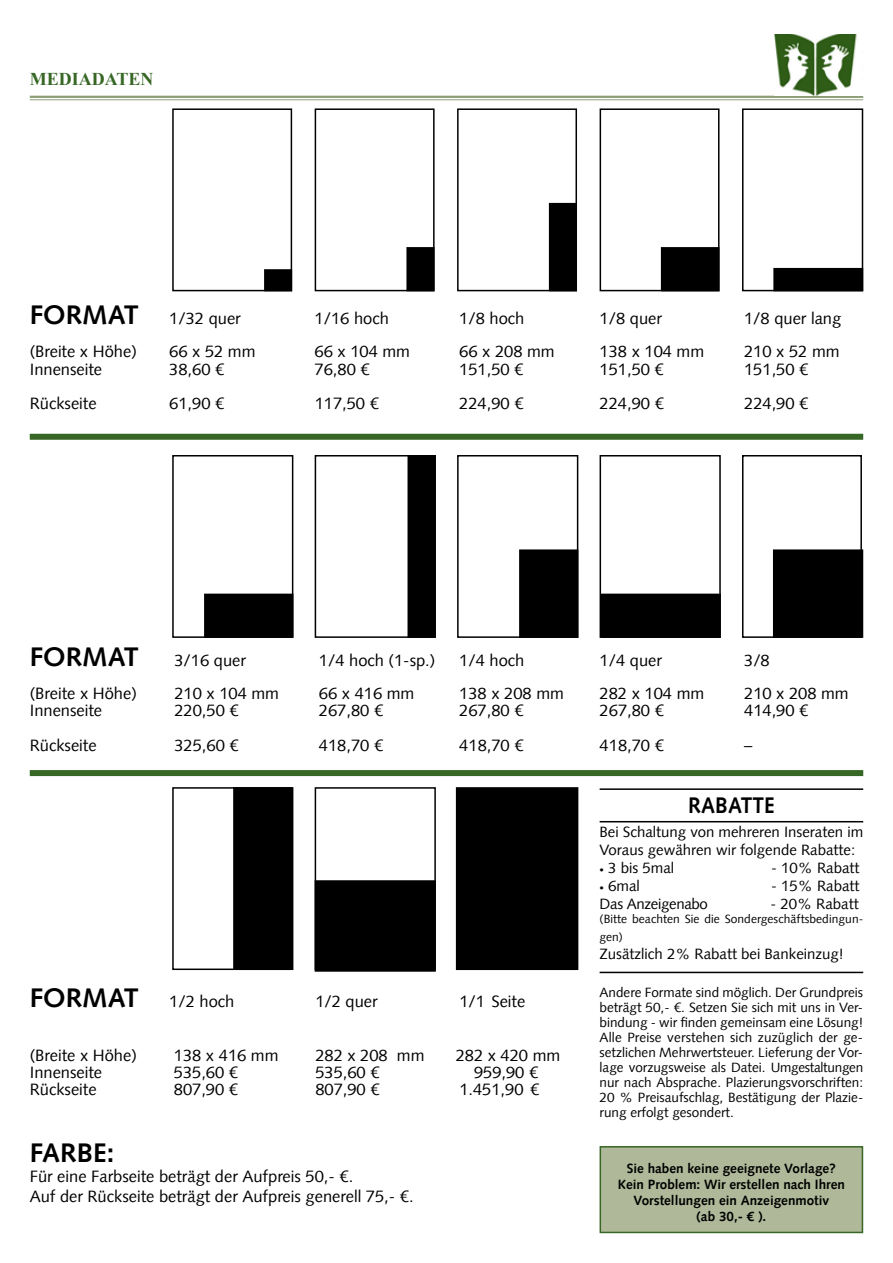
<style>
.page{position:relative;width:893px;height:1263px;background:#fff}
.page>*{position:absolute;margin:0;border:0;box-sizing:border-box;transform-origin:0 0}
.t1{font:700 27px "Syntax LT";color:#000}
.t2{font:700 22.65px "Syntax LT";letter-spacing:.005em;color:#000;scale:.93 1}
.t3{font:700 18px "Times New Roman";color:#376725}
.t4{font:16.5px/19.8px "Syntax LT";color:#000}
.t5{font:15px/18px "Syntax LT";color:#000}
.t6{font:15px "Syntax LT";letter-spacing:-.02em;color:#000}
.t7{font:13.5px/15px "Syntax LT";color:#000;text-align:justify}
.t8{font:700 13.5px/15.8px "Syntax LT";color:#000;text-align:center}
.t9{font:12px/18px "Syntax LT";letter-spacing:.005em;color:#000}
.s1{font-weight:700;font-size:27px}
.s2{font-size:9px}
</style>
<div class="page">
<hr style="left:30px;top:96px;width:833px;height:2px;background:#8d9f77">
<hr style="left:30px;top:99px;width:833px;height:1px;background:#8d9f77">
<img style="left:775px;top:34px;width:82px;height:62px">
<div style="left:742px;top:108px;width:121px;height:183px;border:2px solid #000"></div>
<div style="left:600px;top:108px;width:119px;height:183px;border:2px solid #000"></div>
<div style="left:457px;top:108px;width:120px;height:183px;border:2px solid #000"></div>
<div style="left:315px;top:108px;width:120px;height:183px;border:2px solid #000"></div>
<div style="left:172px;top:108px;width:120px;height:183px;border:2px solid #000"></div>
<div style="left:265px;top:270px;width:26px;height:21px;background:#000"></div>
<div style="left:264px;top:269px;width:28px;height:22px;border:2px solid #000"></div>
<div style="left:407px;top:248px;width:27px;height:43px;background:#000"></div>
<div style="left:406px;top:247px;width:28px;height:44px;border:2px solid #000"></div>
<div style="left:550px;top:204px;width:26px;height:87px;background:#000"></div>
<div style="left:549px;top:203px;width:28px;height:88px;border:2px solid #000"></div>
<div style="left:662px;top:248px;width:57px;height:43px;background:#000"></div>
<div style="left:661px;top:247px;width:58px;height:44px;border:2px solid #000"></div>
<div style="left:205px;top:594px;width:88px;height:43px;background:#000"></div>
<div style="left:204px;top:594px;width:89px;height:44px;border:2px solid #000"></div>
<div style="left:172px;top:787px;width:120px;height:183px;border:2px solid #000"></div>
<div style="left:234px;top:788px;width:59px;height:181px;background:#000"></div>
<div style="left:233px;top:787px;width:60px;height:183px;border:2px solid #000"></div>
<div style="left:457px;top:788px;width:121px;height:181px;background:#000"></div>
<div style="left:456px;top:787px;width:122px;height:183px;border:2px solid #000"></div>
<hr style="left:600px;top:788px;width:263px;height:2px;background:#000">
<hr style="left:600px;top:821px;width:263px;height:1px;background:#000">
<hr style="left:600px;top:972px;width:263px;height:1px;background:#000">
<div style="left:600px;top:1147px;width:262px;height:85px;background:#afb898"></div>
<div style="left:600px;top:1146px;width:263px;height:87px;border:2px solid #376725"></div>
<div style="left:774px;top:269px;width:88px;height:22px;background:#000"></div>
<div style="left:773px;top:268px;width:90px;height:23px;border:2px solid #000"></div>
<div style="left:742px;top:455px;width:120px;height:183px;border:2px solid #000"></div>
<div style="left:774px;top:550px;width:88px;height:87px;background:#000"></div>
<div style="left:773px;top:549px;width:90px;height:89px;border:2px solid #000"></div>
<div style="left:600px;top:455px;width:121px;height:183px;border:2px solid #000"></div>
<div style="left:602px;top:594px;width:118px;height:43px;background:#000"></div>
<div style="left:601px;top:594px;width:120px;height:44px;border:2px solid #000"></div>
<div style="left:457px;top:455px;width:121px;height:183px;border:2px solid #000"></div>
<div style="left:315px;top:455px;width:121px;height:183px;border:2px solid #000"></div>
<div style="left:520px;top:550px;width:58px;height:87px;background:#000"></div>
<div style="left:519px;top:549px;width:59px;height:89px;border:2px solid #000"></div>
<div style="left:172px;top:455px;width:121px;height:183px;border:2px solid #000"></div>
<div style="left:408px;top:456px;width:27px;height:181px;background:#000"></div>
<div style="left:407px;top:455px;width:29px;height:183px;border:2px solid #000"></div>
<div style="left:30px;top:434px;width:833px;height:6px;background:#376725"></div>
<div style="left:30px;top:770px;width:833px;height:6px;background:#376725"></div>
<div style="left:315px;top:787px;width:121px;height:183px;border:2px solid #000"></div>
<div style="left:315px;top:881px;width:120px;height:90px;background:#000"></div>
<div style="left:315px;top:880px;width:121px;height:92px;border:2px solid #000"></div>
<p class="t3" style="left:30px;top:66px;width:125px">MEDIADATEN</p>
<p class="t4" style="left:30px;top:309px;width:213px"><span class="s1">FORMAT</span> 1/32 quer</p>
<p class="t4" style="left:315px;top:309px;width:76px">1/16 hoch</p>
<p class="t4" style="left:459px;top:309px;width:67px">1/8 hoch</p>
<p class="t4" style="left:600px;top:309px;width:64px">1/8 quer</p>
<p class="t4" style="left:744px;top:309px;width:99px">1/8 quer lang</p>
<p class="t4" style="left:30px;top:342px;width:109px">(Breite x Höhe)</p>
<p class="t4" style="left:169px;top:342px;width:88px">66 x 52 mm</p>
<p class="t4" style="left:315px;top:342px;width:97px">66 x 104 mm</p>
<p class="t4" style="left:459px;top:342px;width:97px">66 x 208 mm</p>
<p class="t4" style="left:600px;top:342px;width:106px">138 x 104 mm</p>
<p class="t4" style="left:744px;top:342px;width:97px">210 x 52 mm</p>
<p class="t4" style="left:30px;top:359px;width:74px">Innenseite</p>
<p class="t4" style="left:169px;top:359px;width:57px">38,60 €</p>
<p class="t4" style="left:315px;top:359px;width:57px">76,80 €</p>
<p class="t4" style="left:459px;top:359px;width:66px">151,50 €</p>
<p class="t4" style="left:600px;top:359px;width:66px">151,50 €</p>
<p class="t4" style="left:744px;top:359px;width:66px">151,50 €</p>
<p class="t4" style="left:30px;top:393px;width:68px">Rückseite</p>
<p class="t4" style="left:169px;top:393px;width:57px">61,90 €</p>
<p class="t4" style="left:315px;top:393px;width:66px">117,50 €</p>
<p class="t4" style="left:459px;top:393px;width:66px">224,90 €</p>
<p class="t4" style="left:600px;top:393px;width:66px">224,90 €</p>
<p class="t4" style="left:744px;top:393px;width:66px">224,90 €</p>
<h1 class="t1" style="left:30px;top:641px;width:110px">FORMAT</h1>
<p class="t4" style="left:174px;top:651px;width:73px">3/16 quer</p>
<p class="t4" style="left:319px;top:651px;width:118px">1/4 hoch (1-sp.)</p>
<p class="t4" style="left:459px;top:651px;width:67px">1/4 hoch</p>
<p class="t4" style="left:600px;top:651px;width:64px">1/4 quer</p>
<p class="t4" style="left:744px;top:651px;width:27px">3/8</p>
<p class="t4" style="left:30px;top:684px;width:109px">(Breite x Höhe)</p>
<p class="t4" style="left:174px;top:684px;width:106px">210 x 104 mm</p>
<p class="t4" style="left:319px;top:684px;width:97px">66 x 416 mm</p>
<p class="t4" style="left:459px;top:684px;width:106px">138 x 208 mm</p>
<p class="t4" style="left:600px;top:684px;width:106px">282 x 104 mm</p>
<p class="t4" style="left:744px;top:684px;width:106px">210 x 208 mm</p>
<p class="t4" style="left:30px;top:701px;width:74px">Innenseite</p>
<p class="t4" style="left:174px;top:701px;width:66px">220,50 €</p>
<p class="t4" style="left:319px;top:701px;width:66px">267,80 €</p>
<p class="t4" style="left:459px;top:701px;width:66px">267,80 €</p>
<p class="t4" style="left:600px;top:701px;width:66px">267,80 €</p>
<p class="t4" style="left:744px;top:701px;width:66px">414,90 €</p>
<p class="t4" style="left:30px;top:735px;width:68px">Rückseite</p>
<p class="t4" style="left:174px;top:735px;width:92px">325,60 € --</p>
<p class="t4" style="left:319px;top:735px;width:91px">418,70 € --</p>
<p class="t4" style="left:459px;top:735px;width:91px">418,70 € --</p>
<p class="t4" style="left:600px;top:735px;width:66px">418,70 €</p>
<p class="t4" style="left:744px;top:735px;width:10px">–</p>
<p class="t4" style="left:30px;top:991px;width:206px"><span class="s1">FORMAT</span> 1/2 hoch</p>
<p class="t4" style="left:315px;top:991px;width:64px">1/2 quer</p>
<p class="t4" style="left:459px;top:991px;width:68px">1/1 Seite</p>
<p class="t4" style="left:30px;top:1045px;width:109px">(Breite x Höhe)</p>
<p class="t4" style="left:174px;top:1045px;width:106px">138 x 416 mm</p>
<p class="t4" style="left:315px;top:1045px;width:111px">282 x 208 mm</p>
<p class="t4" style="left:456px;top:1045px;width:106px">282 x 420 mm</p>
<p class="t4" style="left:30px;top:1062px;width:74px">Innenseite</p>
<p class="t4" style="left:174px;top:1062px;width:66px">535,60 €</p>
<p class="t4" style="left:315px;top:1062px;width:66px">535,60 €</p>
<p class="t4" style="left:474px;top:1062px;width:66px">959,90 €</p>
<p class="t4" style="left:30px;top:1080px;width:68px">Rückseite</p>
<p class="t4" style="left:174px;top:1080px;width:66px">807,90 €</p>
<p class="t4" style="left:315px;top:1080px;width:66px">807,90 €</p>
<p class="t4" style="left:459px;top:1080px;width:81px">1.451,90 €</p>
<h1 class="t1" style="left:30px;top:1137px;width:86px">FARBE:</h1>
<p class="t4" style="left:30px;top:1166px;width:385px">Für eine Farbseite beträgt der Aufpreis 50,- €.<br>Auf der Rückseite beträgt der Aufpreis generell 75,- €.</p>
<h2 class="t2" style="left:688px;top:792px;width:95px">RABATTE</h2>
<p class="t5" style="left:600px;top:823px;width:265px">Bei Schaltung von mehreren Inseraten im<br>Voraus gewähren wir folgende Rabatte:</p>
<p class="t5" style="left:600px;top:859px;width:76px"><span class="s2">•</span> 3 bis 5mal</p>
<p class="t5" style="left:771px;top:859px;width:90px">- 10% Rabatt</p>
<p class="t5" style="left:600px;top:877px;width:42px"><span class="s2">•</span> 6mal</p>
<p class="t5" style="left:771px;top:877px;width:90px">- 15% Rabatt</p>
<p class="t6" style="left:600px;top:895px;width:110px">Das Anzeigenabo</p>
<p class="t5" style="left:771px;top:895px;width:90px">- 20% Rabatt</p>
<p class="t9" style="left:600px;top:910px;width:265px">(Bitte beachten Sie die Sondergeschäftsbedingun&shy;gen)</p>
<p class="t5" style="left:600px;top:945px;width:246px">Zusätzlich 2% Rabatt bei Bankeinzug!</p>
<p class="t7" style="left:600px;top:985px;width:265px">Andere Formate sind möglich. Der Grundpreis beträgt 50,- €. Setzen Sie sich mit uns in Ver&shy;bindung - wir finden gemeinsam eine Lösung!<br>Alle Preise verstehen sich zuzüglich der ge&shy;setzlichen Mehrwertsteuer. Lieferung der Vor&shy;lage vorzugsweise als Datei. Umgestaltungen nur nach Absprache. Plazierungsvorschriften:<br>20 % Preisaufschlag, Bestätigung der Plazie&shy;rung erfolgt gesondert.</p>
<p class="t8" style="left:618px;top:1161px;width:229px">Sie haben keine geeignete Vorlage?<br>Kein Problem: Wir erstellen nach Ihren<br>Vorstellungen ein Anzeigenmotiv<br>(ab 30,- € ).</p>
</div>
